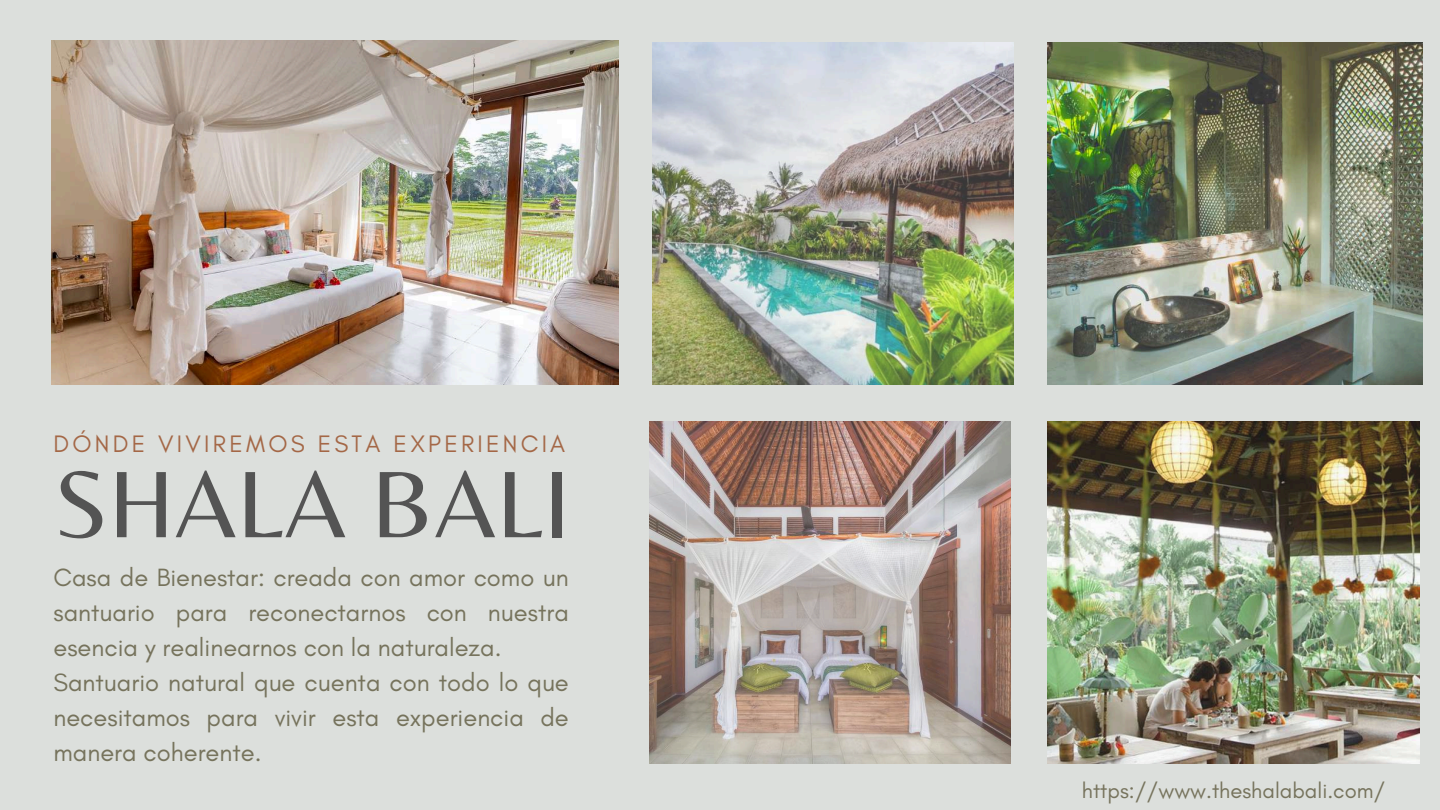
<style>
.page{position:relative;width:1440px;height:810px;background:#dcdfdc}
.page>*{position:absolute;margin:0;border:0;box-sizing:border-box;transform-origin:0 0}
.t1{font:98.4px "Belleza";color:#545454}
.t2{font:25.5px/35px "Glacial Indifference";color:#76735c}
.t3{font:24.3px "Glacial Indifference";letter-spacing:.135em;color:#a46746}
.t4{font:22px "Glacial Indifference";color:#76735c}
</style>
<div class="page">
<img style="left:652px;top:42px;width:362px;height:342px">
<img style="left:1048px;top:42px;width:375px;height:342px">
<img style="left:51px;top:41px;width:568px;height:343px">
<img style="left:649px;top:422px;width:362px;height:342px">
<img style="left:1048px;top:422px;width:371px;height:342px">
<p class="t3" style="left:53px;top:429px;width:513px">DÓNDE VIVIREMOS ESTA EXPERIENCIA</p>
<h1 class="t1" style="left:53px;top:446px;width:519px">SHALA BALI</h1>
<p class="t2" style="left:53px;top:559px;width:517px">Casa de Bienestar: creada con amor como un santuario para reconectarnos con nuestra esencia y realinearnos con la naturaleza.<br>Santuario natural que cuenta con todo lo que necesitamos para vivir esta experiencia de manera coherente.</p>
<p class="t4" style="left:1082px;top:777px;width:305px">https://www.theshalabali.com/</p>
</div>
